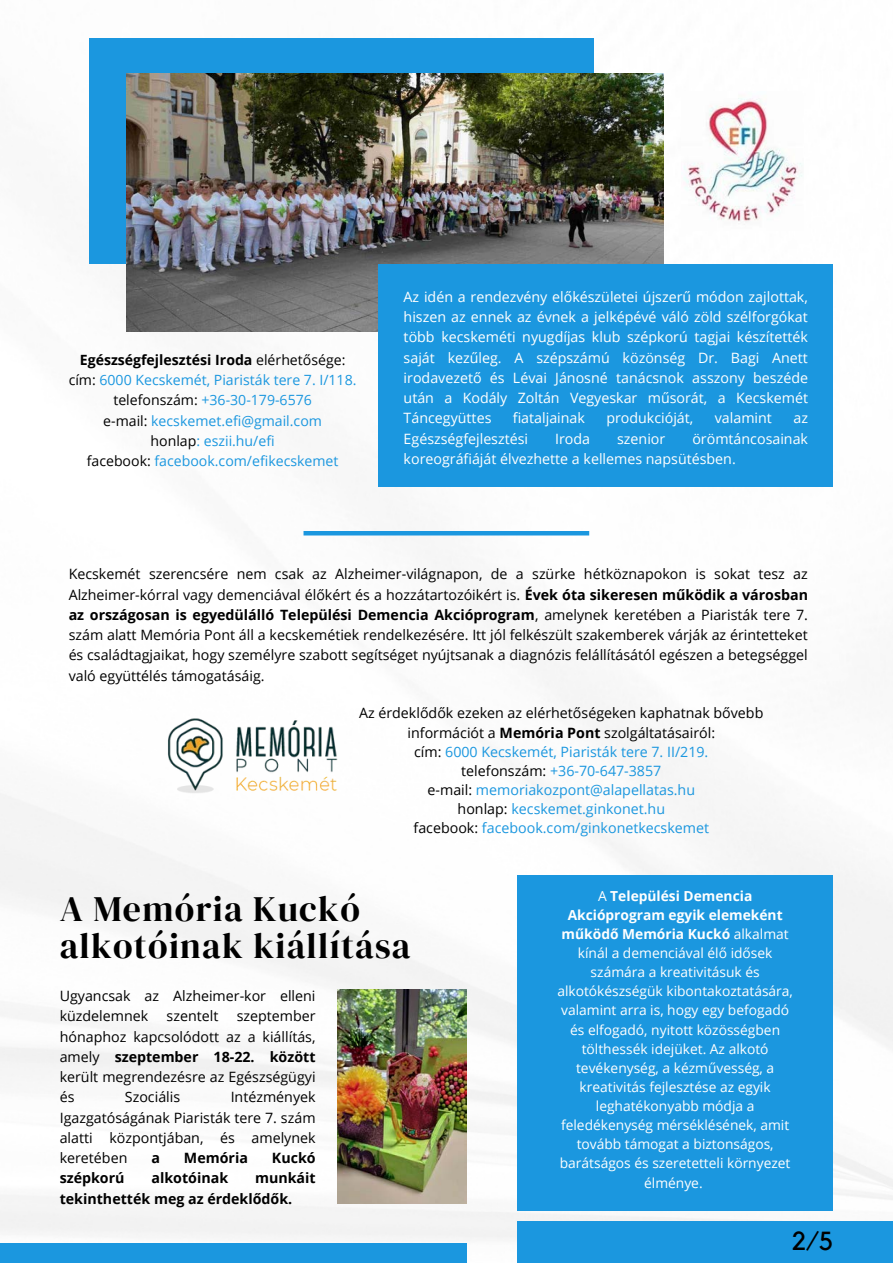
<style>
.page{position:relative;width:893px;height:1264px;background:#fff}
.page>*{position:absolute;margin:0;border:0;box-sizing:border-box;transform-origin:0 0}
.t1{font:35.85px/37px "DM Serif Display";letter-spacing:.035em;color:#000}
.t2{font:26.1px "Kollektif";color:#000}
.t3{font:14.25px/20.2px "Open Sans";color:#000;text-align:justify}
.t4{font:14.25px/20.2px "Open Sans";color:#fff;text-align:justify}
.t5{font:14.25px "Open Sans";color:#1b97df}
.t6{font:700 14.25px/20.2px "Open Sans";color:#000}
.t7{font:14.1px "Open Sans";color:#1b97df}
.t8{font:700 14.1px "Open Sans";color:#000}
.t9{font:13.8px/19px "Open Sans";color:#fff;text-align:center}
.s1{font-weight:400}
.s2{color:#000}
.s3{font-weight:700}
</style>
<div class="page">
<img style="left:0;top:73px;width:892px;height:1166px">
<div style="left:89px;top:38px;width:505px;height:225px;background:#1b97df"></div>
<img style="left:126px;top:74px;width:537px;height:257px">
<div style="left:379px;top:264px;width:454px;height:223px;background:#1b97df"></div>
<div style="left:0;top:1243px;width:467px;height:19px;background:#1b97df"></div>
<div style="left:517px;top:875px;width:316px;height:335px;background:#1b97df"></div>
<hr style="left:303px;top:531px;width:286px;height:4px;background:#1b97df">
<img style="left:164px;top:669px;width:178px;height:177px">
<img style="left:337px;top:989px;width:130px;height:214px">
<div style="left:517px;top:1220px;width:375px;height:42px;background:#1b97df"></div>
<img style="left:681px;top:92px;width:122px;height:138px">
<p class="t8" style="left:80px;top:350px;width:267px">Egészségfejlesztési Iroda <span class="s1">elérhetősége:</span></p>
<p class="t7" style="left:69px;top:370px;width:289px"><span class="s2">cím:</span> 6000 Kecskemét, Piaristák tere 7. I/118.</p>
<p class="t7" style="left:113px;top:390px;width:200px"><span class="s2">telefonszám:</span> +36-30-179-6576</p>
<p class="t7" style="left:103px;top:410px;width:220px"><span class="s2">e-mail:</span> kecskemet.efi@gmail.com</p>
<p class="t7" style="left:150px;top:430px;width:126px"><span class="s2">honlap</span>: eszii.hu/efi</p>
<p class="t7" style="left:87px;top:451px;width:253px"><span class="s2">facebook:</span> facebook.com/efikecskemet</p>
<p class="t4" style="left:403px;top:286px;width:406px">Az idén a rendezvény előkészületei újszerű módon zajlottak, hiszen az ennek az évnek a jelképévé váló zöld szélforgókat több kecskeméti nyugdíjas klub szépkorú tagjai készítették saját kezűleg. A szépszámú közönség Dr. Bagi Anett irodavezető és Lévai Jánosné tanácsnok asszony beszéde után a Kodály Zoltán Vegyeskar műsorát, a Kecskemét Táncegyüttes</p>
<p class="t4" style="left:513px;top:407px;width:74px">fiataljainak</p>
<p class="t4" style="left:606px;top:407px;width:88px">produkcióját,</p>
<p class="t4" style="left:714px;top:407px;width:59px">valamint</p>
<p class="t4" style="left:793px;top:407px;width:16px">az</p>
<p class="t4" style="left:403px;top:428px;width:126px">Egészségfejlesztési</p>
<p class="t4" style="left:555px;top:428px;width:36px">Iroda</p>
<p class="t4" style="left:617px;top:428px;width:50px">szenior</p>
<p class="t4" style="left:403px;top:428px;width:406px;text-indent:289px">örömtáncosainak koreográfiáját élvezhette a kellemes napsütésben.</p>
<p class="t3" style="left:69px;top:563px;width:741px">Kecskemét szerencsére nem csak az Alzheimer-világnapon, de a szürke hétköznapokon is sokat tesz az Alzheimer-kórral vagy demenciával élőkért és a hozzátartozóikért is. <span class="s3">Évek óta sikeresen működik a városban az országosan is egyedülálló Települési Demencia Akcióprogram</span>, amelynek keretében a Piaristák tere 7. szám alatt Memória Pont áll a kecskemétiek rendelkezésére. Itt jól felkészült szakemberek várják az érintetteket és családtagjaikat, hogy személyre szabott segítséget nyújtsanak a diagnózis felállításától egészen a betegséggel való együttélés támogatásáig.</p>
<p class="t3" style="left:359px;top:703px;width:406px;line-height:19px;text-align:center">Az érdeklődők ezeken az elérhetőségeken kaphatnak bővebb információt a <span class="s3">Memória Pont</span> szolgáltatásairól:</p>
<p class="t5" style="left:414px;top:741px;width:296px"><span class="s2">cím:</span> 6000 Kecskemét, Piaristák tere 7. II/219.</p>
<p class="t5" style="left:461px;top:760px;width:201px"><span class="s2">telefonszám:</span> +36-70-647-3857</p>
<p class="t5" style="left:427px;top:779px;width:269px"><span class="s2">e-mail:</span> memoriakozpont@alapellatas.hu</p>
<p class="t5" style="left:457px;top:798px;width:209px"><span class="s2">honlap:</span> kecskemet.ginkonet.hu</p>
<p class="t5" style="left:413px;top:817px;width:297px"><span class="s2">facebook:</span> facebook.com/ginkonetkecskemet</p>
<p class="t1" style="left:60px;top:889px;width:352px">A Memória Kuckó alkotóinak kiállítása</p>
<p class="t3" style="left:60px;top:985px;width:257px">Ugyancsak az Alzheimer-kor elleni küzdelemnek</p>
<p class="t3" style="left:60px;top:1005px;width:257px;text-indent:177px">szeptember hónaphoz kapcsolódott az a kiállítás, amely <span class="s3">szeptember 18-22. között </span>került megrendezésre az Egészségügyi és</p>
<p class="t3" style="left:166px;top:1005px;width:53px">szentelt</p>
<p class="t3" style="left:60px;top:1086px;width:257px;text-indent:171px">Intézmények Igazgatóságának Piaristák tere 7. szám alatti központjában, és amelynek keretében</p>
<p class="t3" style="left:125px;top:1086px;width:57px">Szociális</p>
<p class="t6" style="left:151px;top:1147px;width:10px">a</p>
<p class="t6" style="left:184px;top:1147px;width:65px">Memória</p>
<p class="t6" style="left:272px;top:1147px;width:45px">Kuckó</p>
<p class="t6" style="left:60px;top:1167px;width:257px;text-indent:195px">munkáit tekinthették meg az érdeklődők.</p>
<p class="t6" style="left:60px;top:1167px;width:66px">szépkorú</p>
<p class="t6" style="left:151px;top:1167px;width:78px">alkotóinak</p>
<p class="t9" style="left:557px;top:885px;width:237px">A <span class="s3">Települési Demencia<br>Akcióprogram egyik elemeként működő Memória Kuckó</span> alkalmat kínál a demenciával élő idősek számára a kreativitásuk és alkotókészségük kibontakoztatására, valamint arra is, hogy egy befogadó és elfogadó, nyitott közösségben tölthessék idejüket. Az alkotó tevékenység, a kézművesség, a kreativitás fejlesztése az egyik leghatékonyabb módja a feledékenység mérséklésének, amit tovább támogat a biztonságos, barátságos és szeretetteli környezet élménye.</p>
<p class="t2" style="left:791px;top:1229px;width:43px">2/5</p>
</div>
